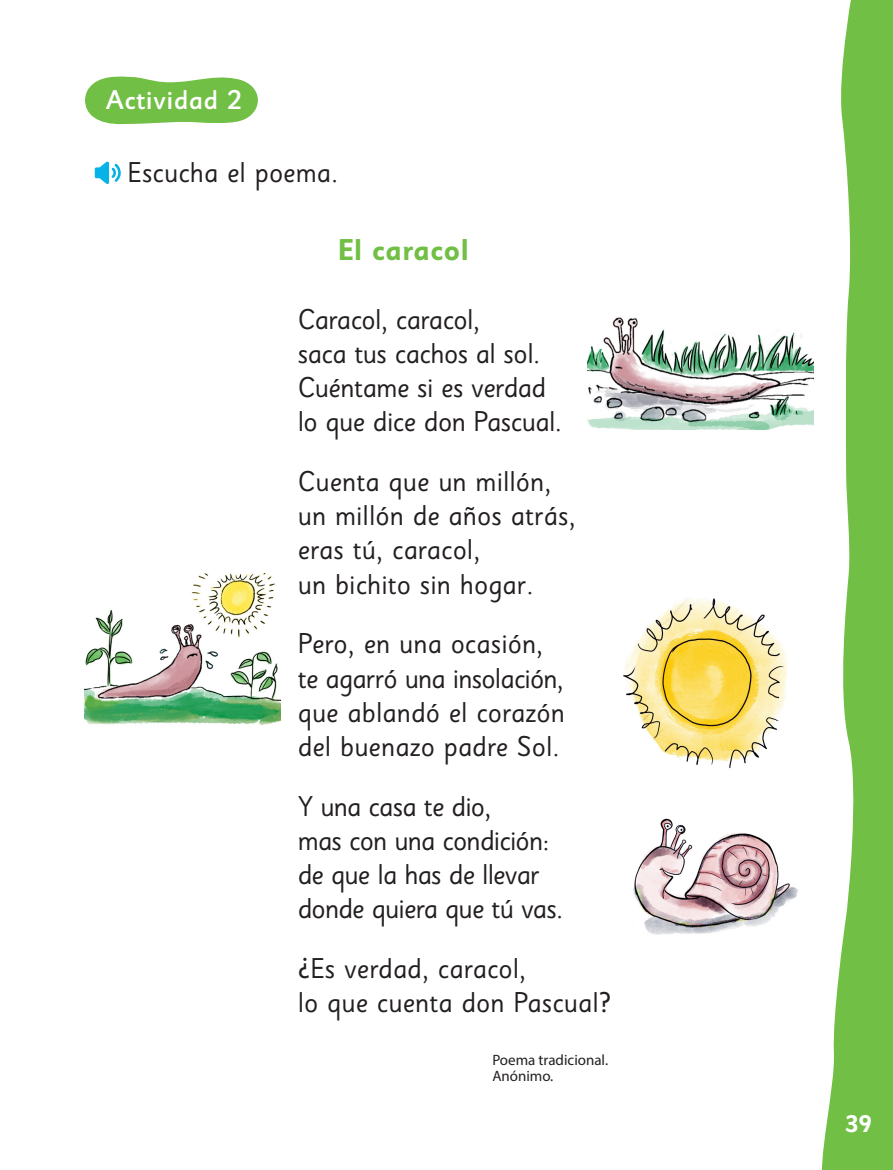
<style>
.page{position:relative;width:893px;height:1170px;background:#fff}
.page>*{position:absolute;margin:0;border:0;box-sizing:border-box;transform-origin:0 0}
.Texto{font:700 30px "Sassoon Sans Std";color:#71bf44}
.Texto-2{font:28.5px "Sassoon Sans Std";color:#231f20}
.Texto-3{font:28.5px "Sassoon Sans Std";letter-spacing:-.02em;color:#231f20}
.instrucc{font:28.5px "Sassoon Sans Std";color:#231f20}
.ACTIVIDAD{font:500 27px "Sassoon Sans Std";letter-spacing:.01em;color:#fff}
.t1{font:700 24px "Sassoon Sans Std";color:#fff}
.autor{font:15px "Myriad Pro";color:#231f20}
</style>
<div class="page">
<svg style="left:822px;top:0;width:71px;height:1169px;fill:#71bf44"></svg>
<svg style="left:95px;top:161px;width:26px;height:23px"></svg>
<img style="left:633px;top:818px;width:165px;height:117px">
<img style="left:587px;top:317px;width:226px;height:112px">
<img style="left:85px;top:573px;width:196px;height:152px">
<img style="left:623px;top:598px;width:164px;height:170px">
<svg style="left:85px;top:76px;width:173px;height:48px;background:#85c85f"></svg>
<p class="ACTIVIDAD" style="left:106px;top:84px;width:138px">Actividad 2</p>
<p class="instrucc" style="left:128px;top:155px;width:212px">Escucha el poema.</p>
<p class="Texto" style="left:338px;top:231px;width:133px">El caracol</p>
<p class="Texto-3" style="left:298px;top:301px;width:184px">Caracol, caracol,</p>
<p class="Texto-3" style="left:298px;top:336px;width:244px">saca tus cachos al sol.</p>
<p class="Texto-3" style="left:298px;top:370px;width:250px">Cuéntame si es verdad</p>
<p class="Texto-3" style="left:298px;top:404px;width:266px">lo que dice don Pascual.</p>
<p class="Texto-2" style="left:298px;top:464px;width:255px">Cuenta que un millón,</p>
<p class="Texto-2" style="left:298px;top:498px;width:280px">un millón de años atrás,</p>
<p class="Texto-2" style="left:298px;top:532px;width:184px">eras tú, caracol,</p>
<p class="Texto-2" style="left:298px;top:566px;width:238px">un bichito sin hogar.</p>
<p class="Texto-2" style="left:298px;top:626px;width:247px">Pero, en una ocasión,</p>
<p class="Texto-3" style="left:298px;top:660px;width:268px">te agarró una insolación,</p>
<p class="Texto-2" style="left:298px;top:694px;width:269px">que ablandó el corazón</p>
<p class="Texto-2" style="left:298px;top:729px;width:263px">del buenazo padre Sol.</p>
<p class="Texto-3" style="left:298px;top:788px;width:195px">Y una casa te dio,</p>
<p class="Texto-3" style="left:298px;top:823px;width:253px">mas con una condición:</p>
<p class="Texto-3" style="left:298px;top:857px;width:244px">de que la has de llevar</p>
<p class="Texto-3" style="left:298px;top:891px;width:267px">donde quiera que tú vas.</p>
<p class="Texto-2" style="left:298px;top:951px;width:230px">¿Es verdad, caracol,</p>
<p class="Texto-2" style="left:298px;top:985px;width:315px">lo que cuenta don Pascual?</p>
<p class="autor" style="left:492px;top:1050px;width:117px">Poema tradicional.</p>
<p class="autor" style="left:492px;top:1066px;width:63px">Anónimo.</p>
<p class="t1" style="left:845px;top:1109px;width:28px">39</p>
</div>
